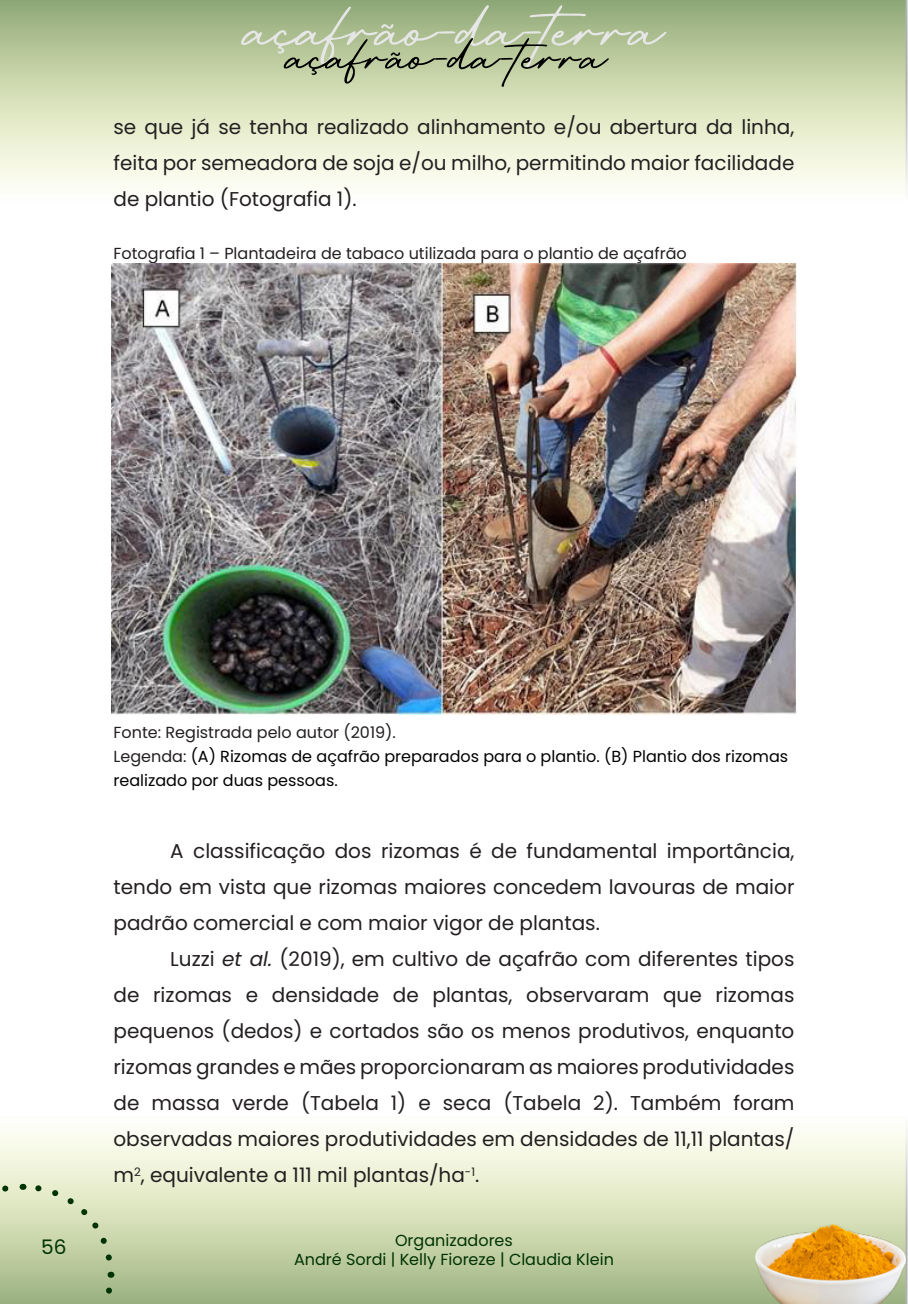
<style>
.page{position:relative;width:908px;height:1304px;background:#fff}
.page>*{position:absolute;margin:0;border:0;box-sizing:border-box;transform-origin:0 0}
.t1{font:121px "Retro Signature";color:#e6e6e6}
.t2{font:92.4px "Retro Signature";color:#000}
.texto{font:20px/36px "Poppins";color:#231f20;text-align:justify}
.t3{font:20px "Poppins";color:#003303}
.fonte{font:16px/24px "Poppins";color:#000}
.legenda{font:16px "Poppins";color:#231f20}
.t4{font:16px/19.2px "Poppins";color:#003303;text-align:center}
.fonte-2{font:16px "Poppins";color:#231f20}
.s1{color:#231f20}
.s2{font-style:italic}
</style>
<div class="page">
<svg style="left:0;top:1129px;width:907px;height:175px"></svg>
<svg style="left:0;top:0;width:907px;height:189px"></svg>
<img style="left:755px;top:1225px;width:149px;height:79px">
<svg style="left:33px;top:1272px;width:84px;height:32px"></svg>
<svg style="left:23px;top:1181px;width:93px;height:84px"></svg>
<svg style="left:0;top:1181px;width:12px;height:97px"></svg>
<svg style="left:0;top:1285px;width:24px;height:19px"></svg>
<img style="left:111px;top:264px;width:685px;height:450px">
<h1 class="t1" style="left:250px;top:-42px;width:414px">açafrão-da-terra</h1>
<h2 class="t2" style="left:291px;top:2px;width:317px">açafrão-da-terra</h2>
<p class="texto" style="left:113px;top:109px;width:682px">se que já se tenha realizado alinhamento e/ou abertura da linha, feita por semeadora de soja e/ou milho, permitindo maior facilidade de plantio (Fotografia 1).</p>
<p class="legenda" style="left:113px;top:244px;width:574px">Fotografia 1 – Plantadeira de tabaco utilizada para o plantio de açafrão</p>
<p class="t3" style="left:41px;top:1236px;width:27px">56</p>
<p class="fonte-2" style="left:113px;top:723px;width:284px">Fonte: Registrada pelo autor (2019).</p>
<p class="fonte" style="left:113px;top:745px;width:676px"><span class="s1">Legenda:</span> (A) Rizomas de açafrão preparados para o plantio. (B) Plantio dos rizomas realizado por duas pessoas.</p>
<p class="texto" style="left:113px;top:833px;width:682px;text-indent:57px">A classificação dos rizomas é de fundamental importância, tendo em vista que rizomas maiores concedem lavouras de maior padrão comercial e com maior vigor de plantas.</p>
<p class="texto" style="left:113px;top:941px;width:682px;text-indent:57px">Luzzi <span class="s2">et al.</span> (2019), em cultivo de açafrão com diferentes tipos de rizomas e densidade de plantas, observaram que rizomas pequenos (dedos) e cortados são os menos produtivos, enquanto rizomas grandes e mães proporcionaram as maiores produtividades de massa verde (Tabela 1) e seca (Tabela 2). Também foram observadas maiores produtividades em densidades de 11,11 plantas/ m<sup>2</sup>, equivalente a 111 mil plantas/ha<sup>-1</sup>.</p>
<p class="t4" style="left:294px;top:1231px;width:321px">Organizadores<br>André Sordi | Kelly Fioreze | Claudia Klein</p>
</div>
